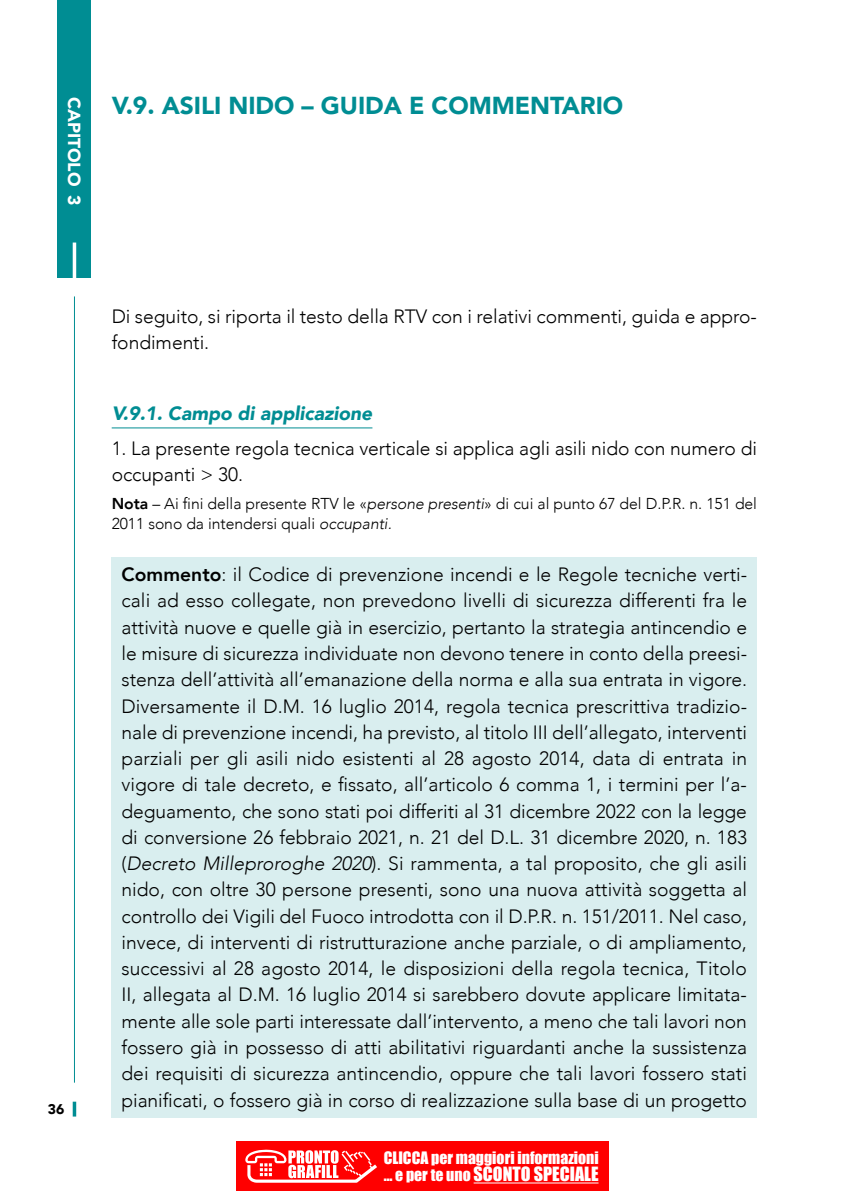
<style>
.page{position:relative;width:844px;height:1191px;background:#fff}
.page>*{position:absolute;margin:0;border:0;box-sizing:border-box;transform-origin:0 0}
.t1{font:900 24.5px "Avenir";letter-spacing:-.005em;color:#008d93}
.t2{font:300 19.25px/26.2px "Avenir";letter-spacing:-.005em;color:#000}
.t3{font:italic 900 19.25px "Avenir";letter-spacing:-.005em;color:#008d93}
.t4{font:18.03px "Impact";color:#fff}
.t5{font:900 17.5px "Avenir";letter-spacing:-.005em;color:#fff}
.t6{font:300 15.75px/19.2px "Avenir";letter-spacing:-.005em;color:#000}
.t7{font:15.75px "Impact";color:#fff}
.t8{font:900 14px "Avenir";color:#000}
.s1{font-weight:800}
.s2{font-style:italic}
.s3{font-size:15.75px}
</style>
<div class="page">
<div style="left:58px;top:0;width:33px;height:277px;background:#008d93"></div>
<hr style="left:73px;top:242px;width:3px;height:45px;background:#fff">
<hr style="left:74px;top:296px;width:1px;height:786px;background:#008d93">
<hr style="left:73px;top:1101px;width:3px;height:15px;background:#008d93">
<hr style="left:112px;top:427px;width:260px;height:1px;background:#008d93">
<div style="left:112px;top:557px;width:644px;height:560px;background:#d9eeef"></div>
<div style="left:236px;top:1141px;width:372px;height:50px;background:#f00"></div>
<hr style="left:473px;top:1182px;width:125px;height:1px;background:#fff">
<svg style="left:245px;top:1149px;width:132px;height:34px"></svg>
<p class="t5" style="left:89px;top:97px;width:110px;rotate:90deg">CAPITOLO 3</p>
<p class="t1" style="left:112px;top:85px;width:513px">V.9. ASILI NIDO – GUIDA E COMMENTARIO</p>
<p class="t8" style="left:48px;top:1097px;width:18px">36</p>
<p class="t2" style="left:112px;top:303px;width:646px">Di seguito, si riporta il testo della RTV con i relativi commenti, guida e appro&shy;fondimenti.</p>
<p class="t3" style="left:112px;top:397px;width:262px">V.9.1. Campo di applicazione</p>
<p class="t2" style="left:112px;top:435px;width:646px">1. La presente regola tecnica verticale si applica agli asili nido con numero di occupanti &gt; 30.</p>
<p class="t6" style="left:112px;top:494px;width:646px"><span class="s1">Nota</span> – Ai fini della presente RTV le «<span class="s2">persone presenti</span>» di cui al punto 67 del D.P.R. n. 151 del<br>2011 sono da intendersi quali <span class="s2">occupanti.</span></p>
<p class="t2" style="left:121px;top:561px;width:627px;text-align:justify"><span class="s1">Commento</span>: il Codice di prevenzione incendi e le Regole tecniche verti&shy;cali ad esso collegate, non prevedono livelli di sicurezza differenti fra le attività nuove e quelle già in esercizio, pertanto la strategia antincendio e le misure di sicurezza individuate non devono tenere in conto della preesi&shy;stenza dell’attività all’emanazione della norma e alla sua entrata in vigore.<br>Diversamente il D.M. 16 luglio 2014, regola tecnica prescrittiva tradizio&shy;nale di prevenzione incendi, ha previsto, al titolo III dell’allegato, interventi parziali per gli asili nido esistenti al 28 agosto 2014, data di entrata in vigore di tale decreto, e fissato, all’articolo 6 comma 1, i termini per l’a&shy;deguamento, che sono stati poi differiti al 31 dicembre 2022 con la legge di conversione 26 febbraio 2021, n. 21 del D.L. 31 dicembre 2020, n. 183 (<span class="s2">Decreto Milleproroghe 2020</span>). Si rammenta, a tal proposito, che gli asili nido, con oltre 30 persone presenti, sono una nuova attività soggetta al controllo dei Vigili del Fuoco introdotta con il D.P.R. n. 151/2011. Nel caso, invece, di interventi di ristrutturazione anche parziale, o di ampliamento, successivi al 28 agosto 2014, le disposizioni della regola tecnica, Titolo II, allegata al D.M. 16 luglio 2014 si sarebbero dovute applicare limitata&shy;mente alle sole parti interessate dall’intervento, a meno che tali lavori non fossero già in possesso di atti abilitativi riguardanti anche la sussistenza dei requisiti di sicurezza antincendio, oppure che tali lavori fossero stati pianificati, o fossero già in corso di realizzazione sulla base di un progetto</p>
<p class="t7" style="left:383px;top:1145px;width:216px">CLICCA per maggiori informazioni</p>
<p class="t4" style="left:383px;top:1160px;width:216px"><span class="s3">… e per te uno</span> SCONTO SPECIALE</p>
</div>
